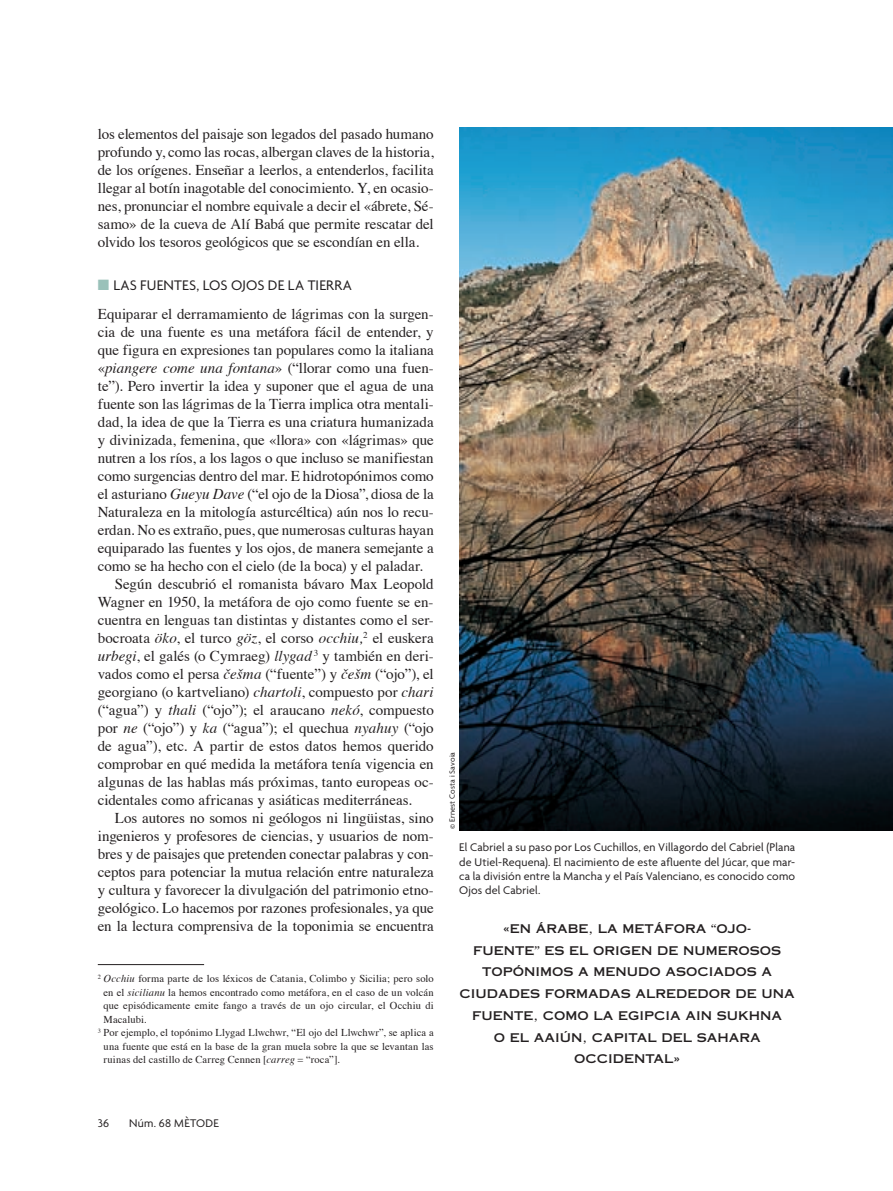
<style>
.page{position:relative;width:893px;height:1191px;background:#fff}
.page>*{position:absolute;margin:0;border:0;box-sizing:border-box;transform-origin:0 0}
.t1{font:15px/18px "Times";letter-spacing:-.005em;color:#231f20;text-align:justify}
.t2{font:15px "Agenda";letter-spacing:.01em;color:#231f20}
.t3{font:12px/14.2px "Agenda";letter-spacing:.015em;color:#231f20;text-align:justify}
.t4{font:12px/21.8px "Copperplate Thirty One AB";color:#231f20;text-align:center}
.t5{font:10.5px "Times";letter-spacing:.01em;color:#231f20}
.t6{font:8.25px "Agenda";letter-spacing:.02em;color:#231f20}
.s1{color:#9ac1b9}
.s2{font-style:italic}
</style>
<div class="page">
<hr style="left:98px;top:964px;width:106px;height:1px;background:#231f20">
<img style="left:459px;top:128px;width:434px;height:702px">
<p class="t1" style="left:98px;top:126px;width:337px">los elementos del paisaje son legados del pasado humano profundo y, como las rocas, albergan claves de la historia, de los orígenes. Enseñar a leerlos, a entenderlos, facilita llegar al botín inagotable del conocimiento. Y, en ocasio&shy;nes, pronunciar el nombre equivale a decir el «ábrete, Sé&shy;samo» de la cueva de Alí Babá que permite rescatar del olvido los tesoros geológicos que se escondían en ella.</p>
<p class="t2" style="left:98px;top:280px;width:256px"><span class="s1">■</span> LAS FUENTES, LOS OJOS DE LA TIERRA</p>
<p class="t1" style="left:98px;top:306px;width:337px">Equiparar el derramamiento de lágrimas con la surgen-</p>
<p class="t1" style="left:98px;top:324px;width:337px">cia de una fuente es una metáfora fácil de entender, y</p>
<p class="t1" style="left:98px;top:342px;width:337px">que figura en expresiones tan populares como la italiana</p>
<p class="t1" style="left:98px;top:360px;width:337px">«<span class="s2">piangere come una fontana</span>» (“llorar como una fuen-</p>
<p class="t1" style="left:98px;top:378px;width:337px">te”). Pero invertir la idea y suponer que el agua de una</p>
<p class="t1" style="left:98px;top:396px;width:337px">fuente son las lágrimas de la Tierra implica otra mentali-</p>
<p class="t1" style="left:98px;top:414px;width:338px">dad, la idea de que la Tierra es una criatura humanizada</p>
<p class="t1" style="left:98px;top:432px;width:337px">y divinizada, femenina, que «llora» con «lágrimas» que</p>
<p class="t1" style="left:98px;top:450px;width:337px">nutren a los ríos, a los lagos o que incluso se manifiestan</p>
<p class="t1" style="left:98px;top:468px;width:337px">como surgencias dentro del mar. E hidrotopónimos como</p>
<p class="t1" style="left:98px;top:486px;width:337px">el asturiano <span class="s2">Gueyu Dave</span> (“el ojo de la Diosa”, diosa de la</p>
<p class="t1" style="left:98px;top:504px;width:337px">Naturaleza en la mitología asturcéltica) aún nos lo recu-</p>
<p class="t1" style="left:98px;top:522px;width:338px">erdan. No es extraño, pues, que numerosas culturas hayan</p>
<p class="t1" style="left:98px;top:540px;width:338px">equiparado las fuentes y los ojos, de manera semejante a</p>
<p class="t1" style="left:98px;top:558px;width:327px">como se ha hecho con el cielo (de la boca) y el paladar.</p>
<p class="t1" style="left:115px;top:576px;width:320px">Según descubrió el romanista bávaro Max Leopold</p>
<p class="t1" style="left:98px;top:594px;width:337px">Wagner en 1950, la metáfora de ojo como fuente se en-</p>
<p class="t1" style="left:98px;top:612px;width:337px">cuentra en lenguas tan distintas y distantes como el ser-</p>
<p class="t1" style="left:98px;top:630px;width:337px">bocroata <span class="s2">öko</span>, el turco <span class="s2">göz</span>, el corso <span class="s2">occhiu,</span><sup>2</sup> el euskera</p>
<p class="t1" style="left:98px;top:648px;width:337px"><span class="s2">urbegi</span>, el galés (o Cymraeg) <span class="s2">llygad</span> <sup>3</sup> y también en deri-</p>
<p class="t1" style="left:98px;top:666px;width:337px">vados como el persa <span class="s2">češma</span> (“fuente”) y <span class="s2">češm</span> (“ojo”), el</p>
<p class="t1" style="left:98px;top:684px;width:337px">georgiano (o kartveliano) <span class="s2">chartoli</span>, compuesto por <span class="s2">chari</span></p>
<p class="t1" style="left:98px;top:702px;width:337px">(“agua”) y <span class="s2">thali</span> (“ojo”); el araucano <span class="s2">nekó</span>, compuesto</p>
<p class="t1" style="left:98px;top:720px;width:337px">por <span class="s2">ne</span> (“ojo”) y <span class="s2">ka</span> (“agua”); el quechua <span class="s2">nyahuy</span> (“ojo</p>
<p class="t1" style="left:98px;top:738px;width:337px">de agua”), etc. A partir de estos datos hemos querido</p>
<p class="t1" style="left:98px;top:756px;width:337px">comprobar en qué medida la metáfora tenía vigencia en</p>
<p class="t1" style="left:98px;top:774px;width:337px">algunas de las hablas más próximas, tanto europeas oc-</p>
<p class="t1" style="left:98px;top:792px;width:316px">cidentales como africanas y asiáticas mediterráneas.</p>
<p class="t1" style="left:115px;top:810px;width:320px">Los autores no somos ni geólogos ni lingüistas, sino</p>
<p class="t1" style="left:98px;top:828px;width:337px">ingenieros y profesores de ciencias, y usuarios de nom-</p>
<p class="t1" style="left:98px;top:846px;width:337px">bres y de paisajes que pretenden conectar palabras y con-</p>
<p class="t1" style="left:98px;top:864px;width:337px">ceptos para potenciar la mutua relación entre naturaleza</p>
<p class="t1" style="left:98px;top:882px;width:337px">y cultura y favorecer la divulgación del patrimonio etno-</p>
<p class="t1" style="left:98px;top:900px;width:337px">geológico. Lo hacemos por razones profesionales, ya que</p>
<p class="t1" style="left:98px;top:918px;width:337px">en la lectura comprensiva de la toponimia se encuentra</p>
<p class="t5" style="left:98px;top:974px;width:337px"><sup>2</sup> <span class="s2">Occhiu</span> forma parte de los léxicos de Catania, Colimbo y Sicilia; pero solo</p>
<p class="t5" style="left:104px;top:988px;width:332px">en el <span class="s2">sicilianu</span> la hemos encontrado como metáfora, en el caso de un volcán</p>
<p class="t5" style="left:104px;top:1001px;width:332px">que episódicamente emite fango a través de un ojo circular, el Occhiu di</p>
<p class="t5" style="left:104px;top:1015px;width:44px">Macalubi.</p>
<p class="t5" style="left:98px;top:1028px;width:337px"><sup>3</sup> Por ejemplo, el topónimo Llygad Llwchwr, “El ojo del Llwchwr”, se aplica a</p>
<p class="t5" style="left:104px;top:1042px;width:332px">una fuente que está en la base de la gran muela sobre la que se levantan las</p>
<p class="t5" style="left:104px;top:1055px;width:238px">ruinas del castillo de Carreg Cennen [<span class="s2">carreg</span> = “roca”].</p>
<p class="t6" style="left:449px;top:829px;width:79px;rotate:-90deg">© Ernest Costa i Savoia</p>
<p class="t3" style="left:459px;top:841px;width:337px">El Cabriel a su paso por Los Cuchillos, en Villagordo del Cabriel (Plana de Utiel-Requena). El nacimiento de este afluente del Júcar, que mar&shy;ca la división entre la Mancha y el País Valenciano, es conocido como Ojos del Cabriel.</p>
<p class="t4" style="left:460px;top:917px;width:337px">«EN ÁRABE, LA METÁFORA “OJO-<br>FUENTE” ES EL ORIGEN DE NUMEROSOS<br>TOPÓNIMOS A MENUDO ASOCIADOS A<br>CIUDADES FORMADAS ALREDEDOR DE UNA<br>FUENTE, COMO LA EGIPCIA AIN SUKHNA<br>O EL AAIÚN, CAPITAL DEL SAHARA<br>OCCIDENTAL»</p>
<p class="t3" style="left:98px;top:1116px;width:13px">36</p>
<p class="t3" style="left:129px;top:1116px;width:91px">Núm. 68 MÈTODE</p>
</div>
